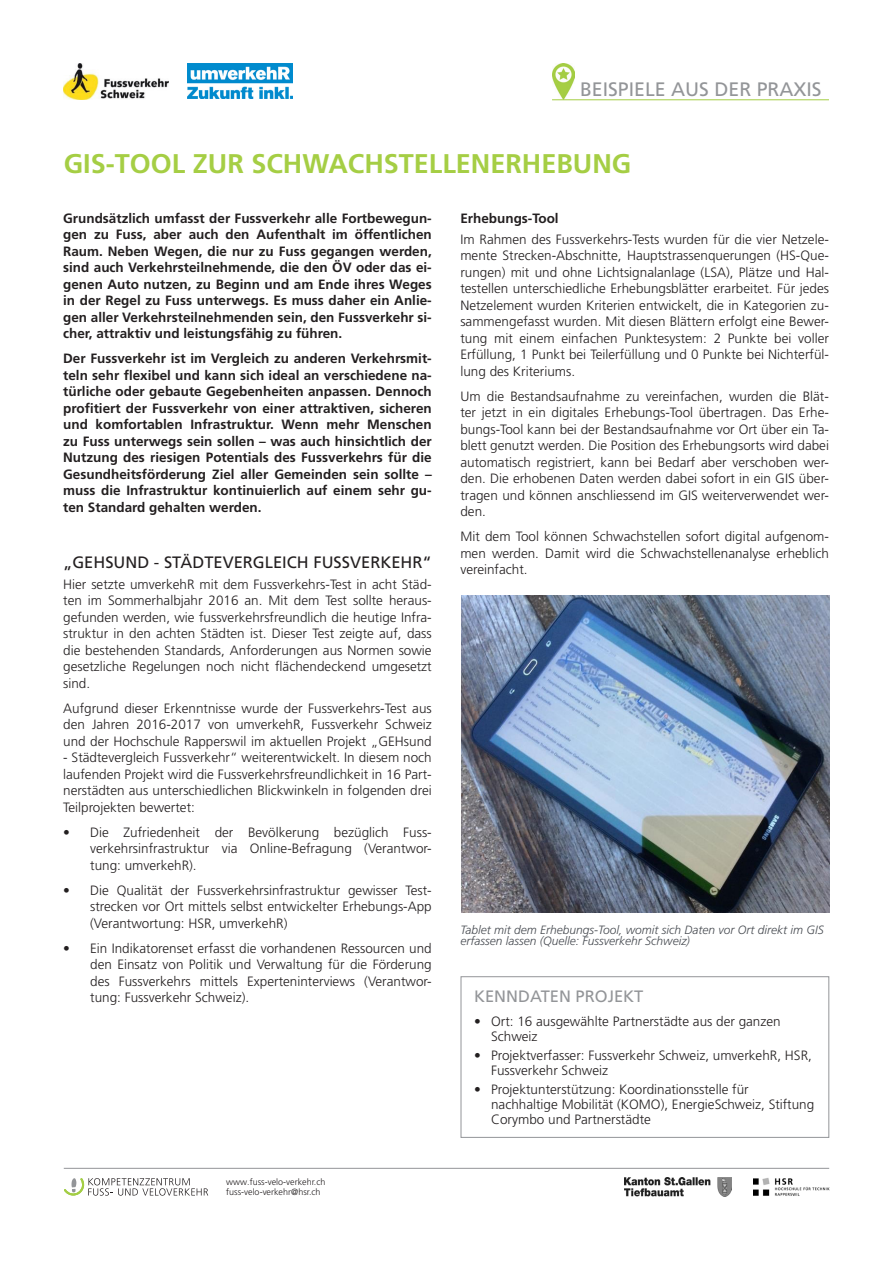
<style>
.page{position:relative;width:893px;height:1263px;background:#fff}
.page>*{position:absolute;margin:0;border:0;box-sizing:border-box;transform-origin:0 0}
.Haupttitel{font:700 27px "Frutiger LT Pro";color:#a5ce44}
.t1{font:19.5px "Frutiger LT Pro";color:#939598}
.Titel_1{font:16.5px "Frutiger LT Pro";color:#231f20}
.t2{font:16.5px "Frutiger LT Pro";color:#939598}
.Lauftext{font:300 13.5px/16.5px "Frutiger LT Pro";color:#231f20;text-align:justify}
.Lauftext-2{font:700 13.5px/16.5px "Frutiger LT Pro";color:#231f20;text-align:justify}
.Titel_2{font:700 13.5px "Frutiger LT Pro";color:#231f20}
.Legende{font:italic 300 12px/11.2px "Frutiger LT Pro";color:#484c52}
.t3{font:300 9px/10.5px "Frutiger LT Pro";color:#231f20}
</style>
<div class="page">
<svg style="left:64px;top:1178px;width:144px;height:17px"></svg>
<hr style="left:64px;top:1168px;width:765px;height:1px;background:#939598">
<img style="left:552px;top:64px;width:22px;height:35px">
<hr style="left:552px;top:99px;width:277px;height:1px;background:#a5ce44">
<img style="left:624px;top:1178px;width:107px;height:18px">
<img style="left:753px;top:1178px;width:76px;height:18px">
<div style="left:461px;top:976px;width:368px;height:162px;border:1px solid #939598"></div>
<img style="left:461px;top:596px;width:368px;height:316px">
<img style="left:64px;top:64px;width:105px;height:35px">
<img style="left:187px;top:64px;width:105px;height:34px">
<h2 class="t1" style="left:580px;top:77px;width:243px">BEISPIELE AUS DER PRAXIS</h2>
<p class="Haupttitel" style="left:64px;top:148px;width:569px">GIS-TOOL ZUR SCHWACHSTELLENERHEBUNG</p>
<p class="Titel_2" style="left:460px;top:210px;width:100px">Erhebungs-Tool</p>
<p class="Lauftext" style="left:460px;top:231px;width:370px">Im Rahmen des Fussverkehrs-Tests wurden für die vier Netzele&shy;mente Strecken-Abschnitte, Hauptstrassenquerungen (HS-Que&shy;rungen) mit und ohne Lichtsignalanlage (LSA), Plätze und Hal&shy;testellen unterschiedliche Erhebungsblätter erarbeitet. Für jedes Netzelement wurden Kriterien entwickelt, die in Kategorien zu&shy;sammengefasst wurden. Mit diesen Blättern erfolgt eine Bewer&shy;tung mit einem einfachen Punktesystem: 2 Punkte bei voller Erfüllung, 1 Punkt bei Teilerfüllung und 0 Punkte bei Nichterfül&shy;lung des Kriteriums.</p>
<p class="Lauftext" style="left:460px;top:388px;width:370px">Um die Bestandsaufnahme zu vereinfachen, wurden die Blät&shy;ter jetzt in ein digitales Erhebungs-Tool übertragen. Das Erhe&shy;bungs-Tool kann bei der Bestandsaufnahme vor Ort über ein Ta&shy;blett genutzt werden. Die Position des Erhebungsorts wird dabei automatisch registriert, kann bei Bedarf aber verschoben wer&shy;den. Die erhobenen Daten werden dabei sofort in ein GIS über&shy;tragen und können anschliessend im GIS weiterverwendet wer&shy;den.</p>
<p class="Lauftext" style="left:460px;top:528px;width:370px">Mit dem Tool können Schwachstellen sofort digital aufgenom&shy;men werden. Damit wird die Schwachstellenanalyse erheblich vereinfacht.</p>
<p class="Lauftext-2" style="left:63px;top:210px;width:370px">Grundsätzlich umfasst der Fussverkehr alle Fortbewegun&shy;gen zu Fuss, aber auch den Aufenthalt im öffentlichen Raum. Neben Wegen, die nur zu Fuss gegangen werden, sind auch Verkehrsteilnehmende, die den ÖV oder das ei&shy;genen Auto nutzen, zu Beginn und am Ende ihres Weges in der Regel zu Fuss unterwegs. Es muss daher ein Anlie&shy;gen aller Verkehrsteilnehmenden sein, den Fussverkehr si&shy;cher, attraktiv und leistungsfähig zu führen.</p>
<p class="Lauftext-2" style="left:63px;top:350px;width:370px">Der Fussverkehr ist im Vergleich zu anderen Verkehrsmit&shy;teln sehr flexibel und kann sich ideal an verschiedene na&shy;türliche oder gebaute Gegebenheiten anpassen. Dennoch profitiert der Fussverkehr von einer attraktiven, sicheren und komfortablen Infrastruktur. Wenn mehr Menschen zu Fuss unterwegs sein sollen – was auch hinsichtlich der Nutzung des riesigen Potentials des Fussverkehrs für die Gesundheitsförderung Ziel aller Gemeinden sein sollte – muss die Infrastruktur kontinuierlich auf einem sehr gu&shy;ten Standard gehalten werden.</p>
<p class="Titel_1" style="left:63px;top:553px;width:370px">„GEHSUND - STÄDTEVERGLEICH FUSSVERKEHR“</p>
<p class="Lauftext" style="left:63px;top:576px;width:370px">Hier setzte umverkehR mit dem Fussverkehrs-Test in acht Städ&shy;ten im Sommerhalbjahr 2016 an. Mit dem Test sollte heraus&shy;gefunden werden, wie fussverkehrsfreundlich die heutige Infra&shy;struktur in den achten Städten ist. Dieser Test zeigte auf, dass die bestehenden Standards, Anforderungen aus Normen sowie gesetzliche Regelungen noch nicht flächendeckend umgesetzt sind.</p>
<p class="Lauftext" style="left:63px;top:700px;width:370px">Aufgrund dieser Erkenntnisse wurde der Fussverkehrs-Test aus den Jahren 2016-2017 von umverkehR, Fussverkehr Schweiz und der Hochschule Rapperswil im aktuellen Projekt „GEHsund</p>
<p class="Lauftext" style="left:63px;top:749px;width:370px">- Städtevergleich Fussverkehr“ weiterentwickelt. In diesem noch laufenden Projekt wird die Fussverkehrsfreundlichkeit in 16 Part&shy;nerstädten aus unterschiedlichen Blickwinkeln in folgenden drei Teilprojekten bewertet:</p>
<p class="Lauftext" style="left:90px;top:824px;width:343px;text-indent:-27px">• Die Zufriedenheit der Bevölkerung bezüglich Fuss&shy;verkehrsinfrastruktur via Online-Befragung (Verantwor&shy;tung: umverkehR).</p>
<p class="Lauftext" style="left:90px;top:882px;width:343px;text-indent:-27px">• Die Qualität der Fussverkehrsinfrastruktur gewisser Test&shy;strecken vor Ort mittels selbst entwickelter Erhebungs-App (Verantwortung: HSR, umverkehR)</p>
<p class="Lauftext" style="left:90px;top:940px;width:343px;text-indent:-27px">• Ein Indikatorenset erfasst die vorhandenen Ressourcen und den Einsatz von Politik und Verwaltung für die Förderung des Fussverkehrs mittels Experteninterviews (Verantwor&shy;tung: Fussverkehr Schweiz).</p>
<p class="Legende" style="left:461px;top:924px;width:365px">Tablet mit dem Erhebungs-Tool, womit sich Daten vor Ort direkt im GIS erfassen lassen (Quelle: Fussverkehr Schweiz)</p>
<p class="t2" style="left:474px;top:987px;width:171px">KENNDATEN PROJEKT</p>
<p class="Lauftext" style="left:491px;top:1014px;width:291px;line-height:15px;text-indent:-17px">• Ort: 16 ausgewählte Partnerstädte aus der ganzen<br>Schweiz</p>
<p class="Lauftext" style="left:491px;top:1048px;width:322px;line-height:15px;text-indent:-17px">• Projektverfasser: Fussverkehr Schweiz, umverkehR, HSR,<br>Fussverkehr Schweiz</p>
<p class="Lauftext" style="left:491px;top:1082px;width:325px;line-height:15px;text-align:left;text-indent:-17px">• Projektunterstützung: Koordinationsstelle für nachhaltige Mobilität (KOMO), EnergieSchweiz, Stiftung<br>Corymbo und Partnerstädte</p>
<p class="t3" style="left:226px;top:1176px;width:101px">www.fuss-velo-verkehr.ch fuss-velo-verkehr@hsr.ch</p>
</div>
